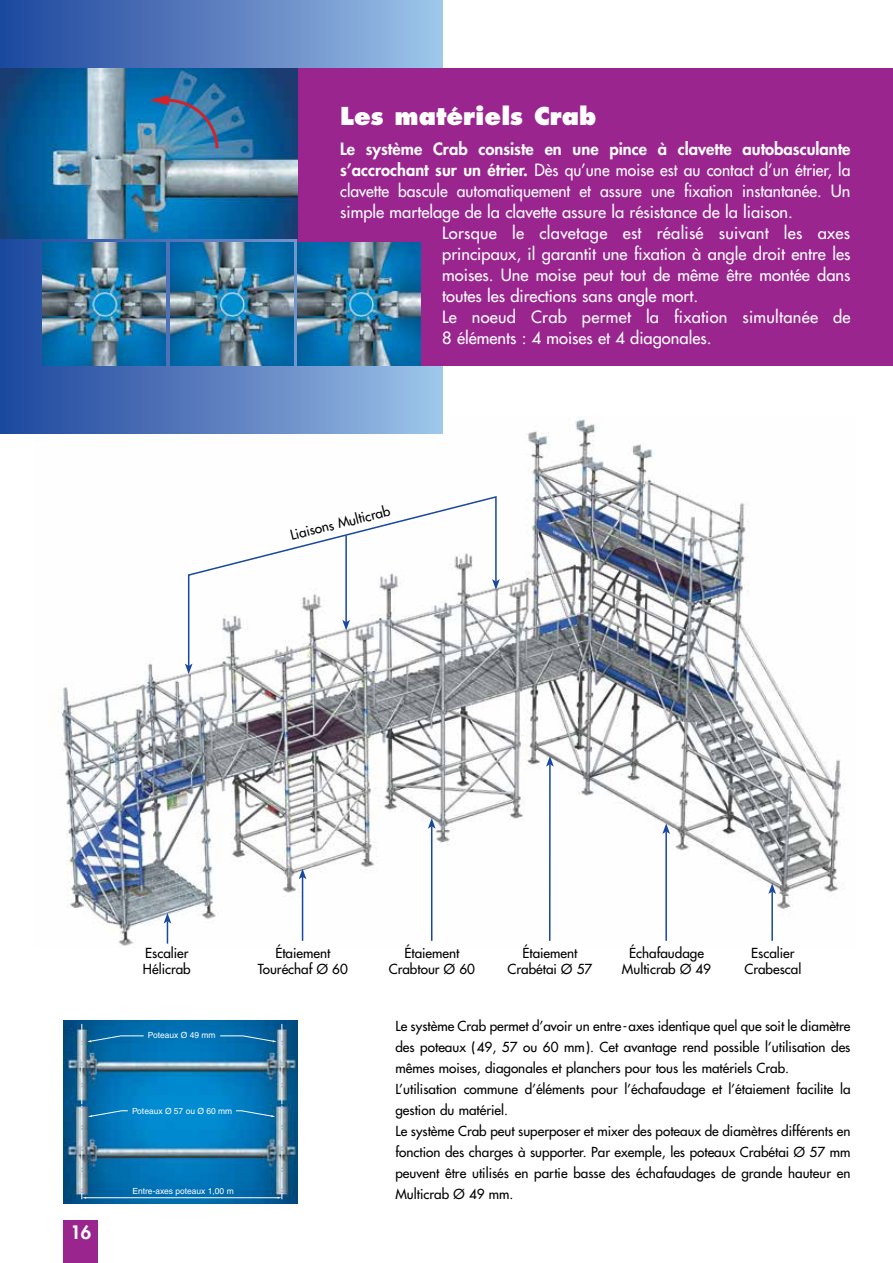
<style>
.page{position:relative;width:893px;height:1263px;background:#fff}
.page>*{position:absolute;margin:0;border:0;box-sizing:border-box;transform-origin:0 0}
.t1{font:800 24px "Futura";color:#fff}
.t2{font:800 18px "Futura";color:#fff}
.t3{font:16.5px "Futura";color:#fff}
.t4{font:16.5px "Futura";color:#fff;scale:.95 1}
.t5{font:800 16.5px "Futura";color:#fff}
.t6{font:13.5px/21px "Futura";color:#000;text-align:center}
.t7{font:8.4px "Helvetica";color:#fff}
.s1{font-weight:800}
</style>
<div class="page">
<img style="left:58px;top:417px;width:787px;height:529px">
<svg style="left:187px;top:495px;width:310px;height:172px"></svg>
<svg style="left:492px;top:579px;width:8px;height:11px"></svg>
<svg style="left:185px;top:664px;width:8px;height:10px"></svg>
<hr style="left:345px;top:535px;width:2px;height:87px;background:#17479e">
<svg style="left:342px;top:620px;width:8px;height:10px"></svg>
<svg style="left:164px;top:913px;width:7px;height:31px"></svg>
<hr style="left:302px;top:877px;width:1px;height:64px;background:#17479e">
<svg style="left:299px;top:869px;width:7px;height:10px"></svg>
<hr style="left:431px;top:826px;width:1px;height:115px;background:#17479e">
<svg style="left:428px;top:818px;width:8px;height:11px"></svg>
<hr style="left:549px;top:764px;width:2px;height:177px;background:#17479e">
<svg style="left:546px;top:756px;width:8px;height:11px"></svg>
<hr style="left:665px;top:831px;width:2px;height:110px;background:#17479e">
<svg style="left:662px;top:823px;width:8px;height:11px"></svg>
<hr style="left:771px;top:891px;width:2px;height:50px;background:#17479e">
<svg style="left:768px;top:883px;width:8px;height:11px"></svg>
<div style="left:0;top:0;width:442px;height:434px;background:linear-gradient(to right,#1c449b,#9dc1e7)"></div>
<div style="left:298px;top:68px;width:595px;height:298px;background:#9a258f"></div>
<img style="left:0;top:68px;width:298px;height:170px">
<img style="left:64px;top:1020px;width:234px;height:183px">
<hr style="left:85px;top:1197px;width:193px;height:1px;background:#fff">
<svg style="left:82px;top:1024px;width:62px;height:175px;background:#1e77ac"></svg>
<img style="left:220px;top:1024px;width:63px;height:175px">
<img style="left:43px;top:242px;width:123px;height:124px">
<img style="left:170px;top:242px;width:123px;height:124px">
<img style="left:298px;top:242px;width:123px;height:124px">
<svg style="left:149px;top:95px;width:69px;height:53px;background:#457ea9"></svg>
<div style="left:64px;top:1220px;width:34px;height:43px;background:#9a258f"></div>
<h1 class="t1" style="left:340px;top:102px;width:258px">Les matériels Crab</h1>
<p class="t5" style="left:340px;top:138px;width:512px">Le système Crab consiste en une pince à clavette autobasculante</p>
<p class="t4" style="left:340px;top:159px;width:539px"><span class="s1">s’accrochant sur un étrier.</span> Dès qu’une moise est au contact d’un étrier, la</p>
<p class="t4" style="left:340px;top:180px;width:539px">clavette bascule automatiquement et assure une fixation instantanée. Un</p>
<p class="t3" style="left:340px;top:201px;width:454px">simple martelage de la clavette assure la résistance de la liaison.</p>
<p class="t3" style="left:442px;top:222px;width:409px">Lorsque le clavetage est réalisé suivant les axes</p>
<p class="t3" style="left:442px;top:243px;width:410px">principaux, il garantit une fixation à angle droit entre les</p>
<p class="t3" style="left:442px;top:264px;width:410px">moises. Une moise peut tout de même être montée dans</p>
<p class="t3" style="left:442px;top:285px;width:258px">toutes les directions sans angle mort.</p>
<p class="t3" style="left:442px;top:306px;width:410px">Le noeud Crab permet la fixation simultanée de</p>
<p class="t3" style="left:442px;top:327px;width:271px">8 éléments : 4 moises et 4 diagonales.</p>
<p class="t6" style="left:288px;top:525px;width:104px;rotate:-14deg">Liaisons Multicrab</p>
<h2 class="t2" style="left:70px;top:1220px;width:22px">16</h2>
<p class="t6" style="left:143px;top:945px;width:49px;line-height:16.2px;text-align:left">Escalier<br>Hélicrab</p>
<p class="t7" style="left:148px;top:1030px;width:69px">Poteaux Ø 49 mm</p>
<p class="t7" style="left:132px;top:1106px;width:102px">Poteaux Ø 57 ou Ø 60 mm</p>
<p class="t7" style="left:132px;top:1186px;width:103px">Entre-axes poteaux 1,00 m</p>
<p class="t6" style="left:258px;top:945px;width:91px;line-height:16.2px">étaiement<br>Touréchaf Ø 60</p>
<p class="t6" style="left:389px;top:945px;width:88px;line-height:16.2px">étaiement<br>Crabtour Ø 60</p>
<p class="t6" style="left:507px;top:945px;width:86px;line-height:16.2px">étaiement<br>Crabétai Ø 57</p>
<p class="t6" style="left:622px;top:945px;width:91px;line-height:16.2px">échafaudage<br>Multicrab Ø 49</p>
<p class="t6" style="left:744px;top:945px;width:58px;line-height:16.2px">Escalier<br>Crabescal</p>
<p class="t6" style="left:395px;top:1016px;width:457px;text-align:left">Le système Crab permet d’avoir un entre-axes identique quel que soit le diamètre des poteaux (49, 57 ou 60 mm). Cet avantage rend possible l’utilisation des mêmes moises, diagonales et planchers pour tous les matériels Crab.<br>L’utilisation commune d’éléments pour l’échafaudage et l’étaiement facilite la gestion du matériel.<br>Le système c rab peut superposer et mixer des poteaux de diamètres différents en fonction des charges à supporter. Par exemple, les poteaux Crabétai Ø 57 mm peuvent être utilisés en partie basse des échafaudages de grande hauteur en Multicrab Ø 49 mm.</p>
</div>
